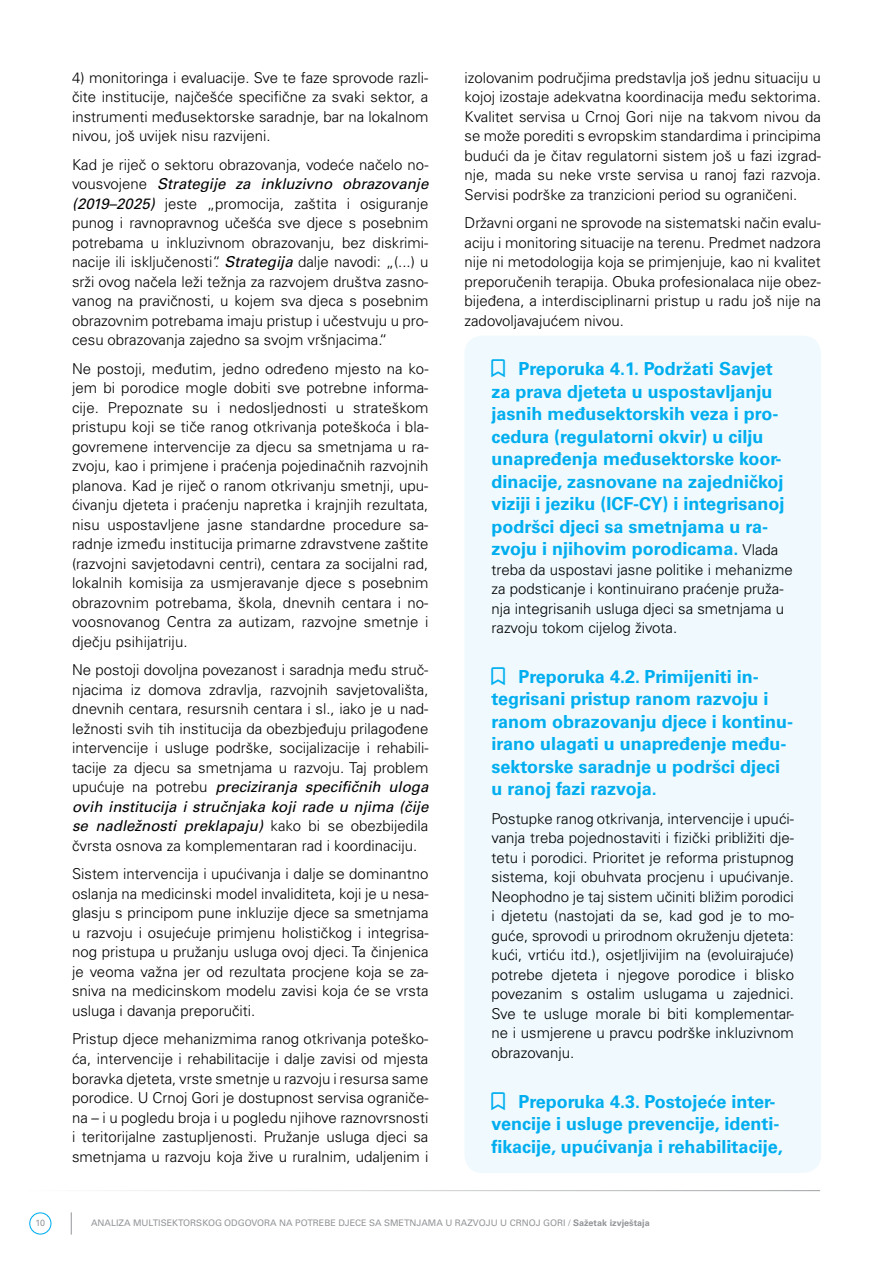
<style>
.page{position:relative;width:893px;height:1263px;background:#fff}
.page>*{position:absolute;margin:0;border:0;box-sizing:border-box;transform-origin:0 0}
.t1{font:700 18px/22.5px "Univers LT Pro 65";color:#00aeef}
.t2{font:300 15px/19.5px "Univers LT Pro 45";color:#000;text-align:justify}
.t3{font:italic 15px/19.5px "Univers LT Pro 55";color:#000;text-align:justify}
.t4{font:9px "Univers LT Pro 55 Roman";color:#939598}
.s1{font-family:"Univers LT Pro 45";font-weight:300;font-style:normal}
.s2{font-family:"Univers LT Pro 55";font-weight:400;font-style:italic}
.s3{font-family:"Univers LT Pro 45";font-weight:300;font-size:15px;color:#000}
.s4{font-family:"Univers LT Pro 65";font-weight:700}
</style>
<div class="page">
<svg style="left:29px;top:1212px;width:22px;height:22px"></svg>
<svg style="left:71px;top:1212px;width:1px;height:22px"></svg>
<div style="left:464px;top:336px;width:357px;height:837px;background:#eff9fe;border-radius:18px"></div>
<p class="t2" style="left:72px;top:68px;width:358px">4) monitoringa i evaluacije. Sve te faze sprovode razli&shy;čite institucije, najčešće specifične za svaki sektor, a instrumenti međusektorske saradnje, bar na lokalnom nivou, još uvijek nisu razvijeni.</p>
<p class="t2" style="left:72px;top:155px;width:358px">Kad je riječ o sektoru obrazovanja, vodeće načelo no-</p>
<p class="t3" style="left:72px;top:174px;width:358px"><span class="s1">vousvojene</span> Strategije za inkluzivno obrazovanje</p>
<p class="t2" style="left:72px;top:194px;width:358px"><span class="s2">(2019–2025)</span> jeste „promocija, zaštita i osiguranje punog i ravnopravnog učešća sve djece s posebnim potrebama u inkluzivnom obrazovanju, bez diskrimi&shy;nacije ili isključenosti“. <span class="s2">Strategija</span> dalje navodi: „(...) u srži ovog načela leži težnja za razvojem društva zasno&shy;vanog na pravičnosti, u kojem sva djeca s posebnim obrazovnim potrebama imaju pristup i učestvuju u pro&shy;cesu obrazovanja zajedno sa svojm vršnjacima.“</p>
<p class="t2" style="left:72px;top:359px;width:358px">Ne postoji, međutim, jedno određeno mjesto na ko&shy;jem bi porodice mogle dobiti sve potrebne informa&shy;cije. Prepoznate su i nedosljednosti u strateškom pristupu koji se tiče ranog otkrivanja poteškoća i bla&shy;govremene intervencije za djecu sa smetnjama u ra&shy;zvoju, kao i primjene i praćenja pojedinačnih razvojnih planova. Kad je riječ o ranom otkrivanju smetnji, upu&shy;ćivanju djeteta i praćenju napretka i krajnjih rezultata, nisu uspostavljene jasne standardne procedure sa&shy;radnje između institucija primarne zdravstvene zaštite (razvojni savjetodavni centri), centara za socijalni rad, lokalnih komisija za usmjeravanje djece s posebnim obrazovnim potrebama, škola, dnevnih centara i no&shy;voosnovanog Centra za autizam, razvojne smetnje i dječju psihijatriju.</p>
<p class="t2" style="left:72px;top:660px;width:358px">Ne postoji dovoljna povezanost i saradnja među struč&shy;njacima iz domova zdravlja, razvojnih savjetovališta, dnevnih centara, resursnih centara i sl., iako je u nad&shy;ležnosti svih tih institucija da obezbjeđuju prilagođene intervencije i usluge podrške, socijalizacije i rehabili&shy;tacije za djecu sa smetnjama u razvoju. Taj problem</p>
<p class="t3" style="left:72px;top:777px;width:358px"><span class="s1">upućuje na potrebu</span> preciziranja specifičnih uloga ovih institucija i stručnjaka koji rade u njima (čije se nadležnosti preklapaju) <span class="s1">kako bi se obezbijedila</span></p>
<p class="t2" style="left:72px;top:831px;width:358px;line-height:28.5px">čvrsta osnova za komplementaran rad i koordinaciju.<br>Sistem intervencija i upućivanja i dalje se dominantno</p>
<p class="t2" style="left:72px;top:884px;width:358px">oslanja na medicinski model invaliditeta, koji je u nesa&shy;glasju s principom pune inkluzije djece sa smetnjama u razvoju i osujećuje primjenu holističkog i integrisa&shy;nog pristupa u pružanju usluga ovoj djeci. Ta činjenica je veoma važna jer od rezultata procjene koja se za&shy;sniva na medicinskom modelu zavisi koja će se vrsta usluga i davanja preporučiti.</p>
<p class="t2" style="left:72px;top:1029px;width:358px">Pristup djece mehanizmima ranog otkrivanja poteško&shy;ća, intervencije i rehabilitacije i dalje zavisi od mjesta boravka djeteta, vrste smetnje u razvoju i resursa same porodice. U Crnoj Gori je dostupnost servisa ograniče&shy;na – i u pogledu broja i u pogledu njihove raznovrsnosti i teritorijalne zastupljenosti. Pružanje usluga djeci sa smetnjama u razvoju koja žive u ruralnim, udaljenim i</p>
<p class="t2" style="left:464px;top:68px;width:358px">izolovanim područjima predstavlja još jednu situaciju u kojoj izostaje adekvatna koordinacija među sektorima.<br>Kvalitet servisa u Crnoj Gori nije na takvom nivou da se može porediti s evropskim standardima i principima budući da je čitav regulatorni sistem još u fazi izgrad&shy;nje, mada su neke vrste servisa u ranoj fazi razvoja.<br>Servisi podrške za tranzicioni period su ograničeni.</p>
<p class="t2" style="left:464px;top:213px;width:358px">Državni organi ne sprovode na sistematski način evalu&shy;aciju i monitoring situacije na terenu. Predmet nadzora nije ni metodologija koja se primjenjuje, kao ni kvalitet preporučenih terapija. Obuka profesionalaca nije obez&shy;bijeđena, a interdisciplinarni pristup u radu još nije na zadovoljavajućem nivou.</p>
<p class="t1" style="left:491px;top:358px;width:295px;text-indent:27px">Preporuka 4.1. Podržati Savjet za prava djeteta u uspostavljanju jasnih međusektorskih veza i pro&shy;cedura (regulatorni okvir) u cilju unapređenja međusektorske koor&shy;dinacije, zasnovane na zajedničkoj viziji i jeziku (ICF-CY) i integrisanoj podršci djeci sa smetnjama u ra&shy;zvoju i njihovim porodicama. <span class="s3">Vlada</span></p>
<p class="t2" style="left:491px;top:560px;width:303px;text-align:left">treba da uspostavi jasne politike i mehanizme za podsticanje i kontinuirano praćenje pruža&shy;nja integrisanih usluga djeci sa smetnjama u razvoju tokom cijelog života.</p>
<p class="t1" style="left:491px;top:665px;width:303px;text-indent:27px">Preporuka 4.2. Primijeniti in&shy;tegrisani pristup ranom razvoju i ranom obrazovanju djece i kontinu&shy;irano ulagati u unapređenje među&shy;sektorske saradnje u podršci djeci u ranoj fazi razvoja.</p>
<p class="t2" style="left:491px;top:809px;width:304px">Postupke ranog otkrivanja, intervencije i upući&shy;vanja treba pojednostaviti i fizički približiti dje&shy;tetu i porodici. Prioritet je reforma pristupnog sistema, koji obuhvata procjenu i upućivanje.<br>Neophodno je taj sistem učiniti bližim porodici i djetetu (nastojati da se, kad god je to mo&shy;guće, sprovodi u prirodnom okruženju djeteta: kući, vrtiću itd.), osjetljivijim na (evoluirajuće) potrebe djeteta i njegove porodice i blisko povezanim s ostalim uslugama u zajednici.<br>Sve te usluge morale bi biti komplementar&shy;ne i usmjerene u pravcu podrške inkluzivnom obrazovanju.</p>
<p class="t1" style="left:491px;top:1090px;width:293px;text-indent:27px">Preporuka 4.3. Postojeće inter&shy;vencije i usluge prevencije, identi&shy;fikacije, upućivanja i rehabilitacije,</p>
<p class="t4" style="left:36px;top:1217px;width:11px">10</p>
<p class="t4" style="left:91px;top:1218px;width:560px">ANALIZA MULTISEKTORSKOG ODGOVORA NA POTREBE DJECE SA SMETNJAMA U RAZVOJU U CRNOJ GORI / <span class="s4">Sažetak izvještaja</span></p>
</div>
